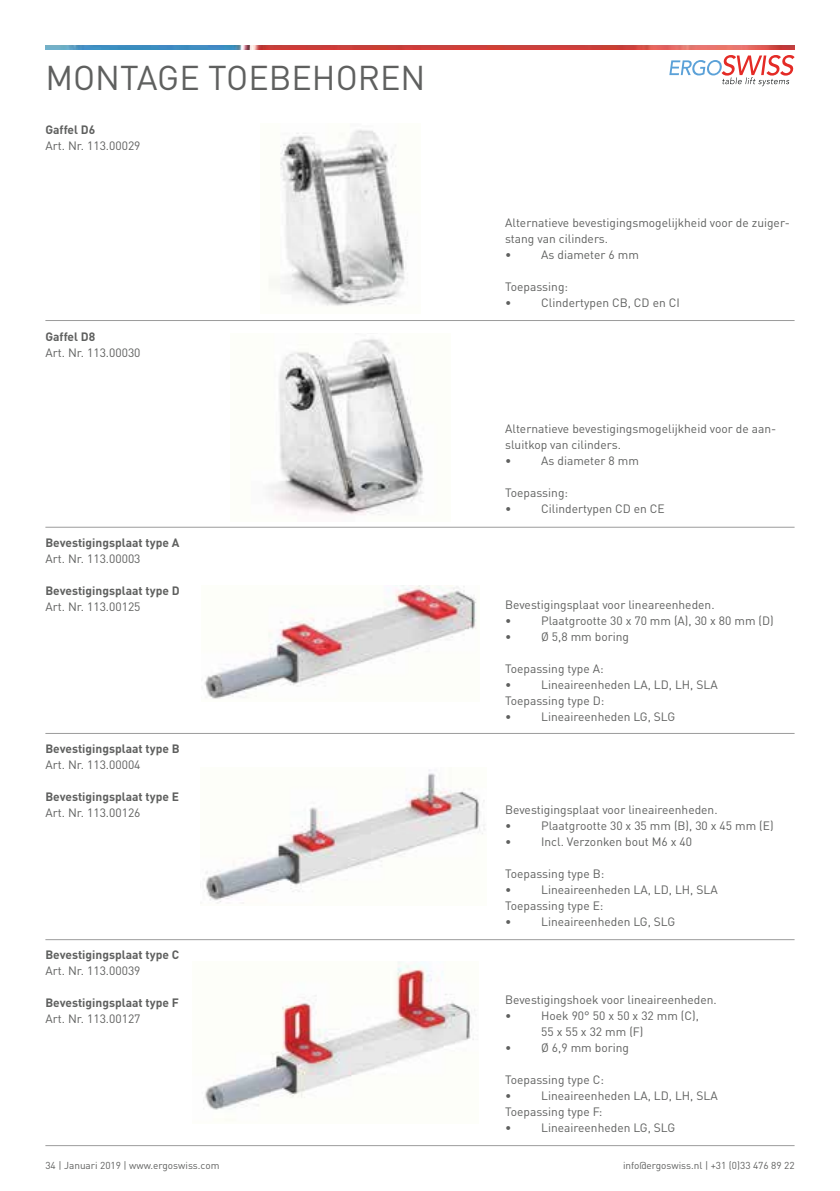
<style>
.page{position:relative;width:840px;height:1191px;background:#fff}
.page>*{position:absolute;margin:0;border:0;box-sizing:border-box;transform-origin:0 0}
.t1{font:34px "DIN Pro";color:#5f605f}
.t2{font:12px/16px "DIN Pro";color:#5f605f}
.t3{font:700 12px "DIN Pro";color:#5f605f}
.t4{font:10px "DIN Pro";color:#5f605f}
</style>
<div class="page">
<svg style="left:669px;top:55px;width:125px;height:31px"></svg>
<img style="left:45px;top:45px;width:749px;height:5px">
<hr style="left:45px;top:320px;width:749px;height:1px;background:#9c9c9c">
<hr style="left:45px;top:527px;width:749px;height:1px;background:#9c9c9c">
<hr style="left:45px;top:733px;width:749px;height:1px;background:#9c9c9c">
<hr style="left:45px;top:939px;width:749px;height:1px;background:#9c9c9c">
<hr style="left:45px;top:1145px;width:749px;height:1px;background:#9c9c9c">
<img style="left:203px;top:961px;width:272px;height:160px">
<img style="left:203px;top:769px;width:282px;height:135px">
<img style="left:204px;top:586px;width:273px;height:113px">
<img style="left:269px;top:129px;width:139px;height:177px">
<img style="left:268px;top:339px;width:156px;height:176px">
<h1 class="t1" style="left:45px;top:66px;width:381px">MONTAGE TOEBEHOREN</h1>
<p class="t3" style="left:45px;top:126px;width:51px">Gaffel D6</p>
<p class="t2" style="left:45px;top:140px;width:97px">Art. Nr. 113.00029</p>
<p class="t3" style="left:45px;top:332px;width:51px">Gaffel D8</p>
<p class="t2" style="left:45px;top:346px;width:97px">Art. Nr. 113.00030</p>
<p class="t2" style="left:505px;top:216px;width:286px">Alternatieve bevestigingsmogelijkheid voor de zuiger&shy;stang van cilinders.<br>•</p>
<p class="t2" style="left:541px;top:248px;width:99px">As diameter 6 mm</p>
<p class="t2" style="left:505px;top:280px;width:64px">Toepassing: •</p>
<p class="t2" style="left:541px;top:296px;width:140px">Clindertypen CB, CD en CI</p>
<p class="t2" style="left:505px;top:422px;width:272px">Alternatieve bevestigingsmogelijkheid voor de aan&shy;sluitkop van cilinders.<br>•</p>
<p class="t2" style="left:541px;top:454px;width:99px">As diameter 8 mm</p>
<p class="t2" style="left:505px;top:486px;width:64px">Toepassing: •</p>
<p class="t2" style="left:541px;top:502px;width:125px">Cilindertypen CD en CE</p>
<p class="t3" style="left:45px;top:538px;width:135px">Bevestigingsplaat type A</p>
<p class="t2" style="left:45px;top:552px;width:97px">Art. Nr. 113.00003</p>
<p class="t3" style="left:45px;top:586px;width:136px">Bevestigingsplaat type D</p>
<p class="t2" style="left:45px;top:600px;width:97px">Art. Nr. 113.00125</p>
<p class="t2" style="left:505px;top:598px;width:211px">Bevestigingsplaat voor lineareenheden. •</p>
<p class="t2" style="left:541px;top:614px;width:234px">Plaatgrootte 30 x 70 mm (A), 30 x 80 mm (D)</p>
<p class="t2" style="left:505px;top:630px;width:8px">•</p>
<p class="t2" style="left:541px;top:630px;width:89px">Ø 5,8 mm boring</p>
<p class="t2" style="left:505px;top:662px;width:100px">Toepassing type A: •</p>
<p class="t2" style="left:505px;top:678px;width:214px;text-indent:36px">Lineaireenheden LA, LD, LH, SLA<br>Toepassing type D:<br>•</p>
<p class="t2" style="left:541px;top:710px;width:135px">Lineaireenheden LG, SLG</p>
<p class="t3" style="left:45px;top:744px;width:136px">Bevestigingsplaat type B</p>
<p class="t2" style="left:45px;top:758px;width:97px">Art. Nr. 113.00004</p>
<p class="t3" style="left:45px;top:792px;width:135px">Bevestigingsplaat type E</p>
<p class="t2" style="left:45px;top:806px;width:97px">Art. Nr. 113.00126</p>
<p class="t2" style="left:505px;top:803px;width:214px">Bevestigingsplaat voor lineaireenheden. •</p>
<p class="t2" style="left:541px;top:819px;width:234px">Plaatgrootte 30 x 35 mm (B), 30 x 45 mm (E)</p>
<p class="t3" style="left:45px;top:950px;width:135px">Bevestigingsplaat type C</p>
<p class="t2" style="left:45px;top:964px;width:97px">Art. Nr. 113.00039</p>
<p class="t3" style="left:45px;top:998px;width:135px">Bevestigingsplaat type F</p>
<p class="t2" style="left:45px;top:1012px;width:97px">Art. Nr. 113.00127</p>
<p class="t2" style="left:505px;top:835px;width:8px">•</p>
<p class="t2" style="left:541px;top:835px;width:152px">Incl. Verzonken bout M6 x 40</p>
<p class="t2" style="left:505px;top:867px;width:101px">Toepassing type B: •</p>
<p class="t2" style="left:505px;top:883px;width:214px;text-indent:36px">Lineaireenheden LA, LD, LH, SLA<br>Toepassing type E:<br>•</p>
<p class="t2" style="left:541px;top:915px;width:135px">Lineaireenheden LG, SLG</p>
<p class="t2" style="left:505px;top:993px;width:213px">Bevestigingshoek voor lineaireenheden. •</p>
<p class="t2" style="left:541px;top:1009px;width:159px">Hoek 90° 50 x 50 x 32 mm (C),<br>55 x 55 x 32 mm (F)</p>
<p class="t2" style="left:505px;top:1041px;width:8px">•</p>
<p class="t2" style="left:541px;top:1041px;width:89px">Ø 6,9 mm boring</p>
<p class="t2" style="left:505px;top:1073px;width:100px">Toepassing type C: •</p>
<p class="t2" style="left:505px;top:1089px;width:214px;text-indent:36px">Lineaireenheden LA, LD, LH, SLA<br>Toepassing type F:<br>•</p>
<p class="t2" style="left:541px;top:1121px;width:135px">Lineaireenheden LG, SLG</p>
<p class="t4" style="left:45px;top:1161px;width:175px">34 | Januari 2019 | www.ergoswiss.com</p>
<p class="t4" style="left:622px;top:1161px;width:173px">info@ergoswiss.nl | +31 (0)33 476 89 22</p>
</div>
